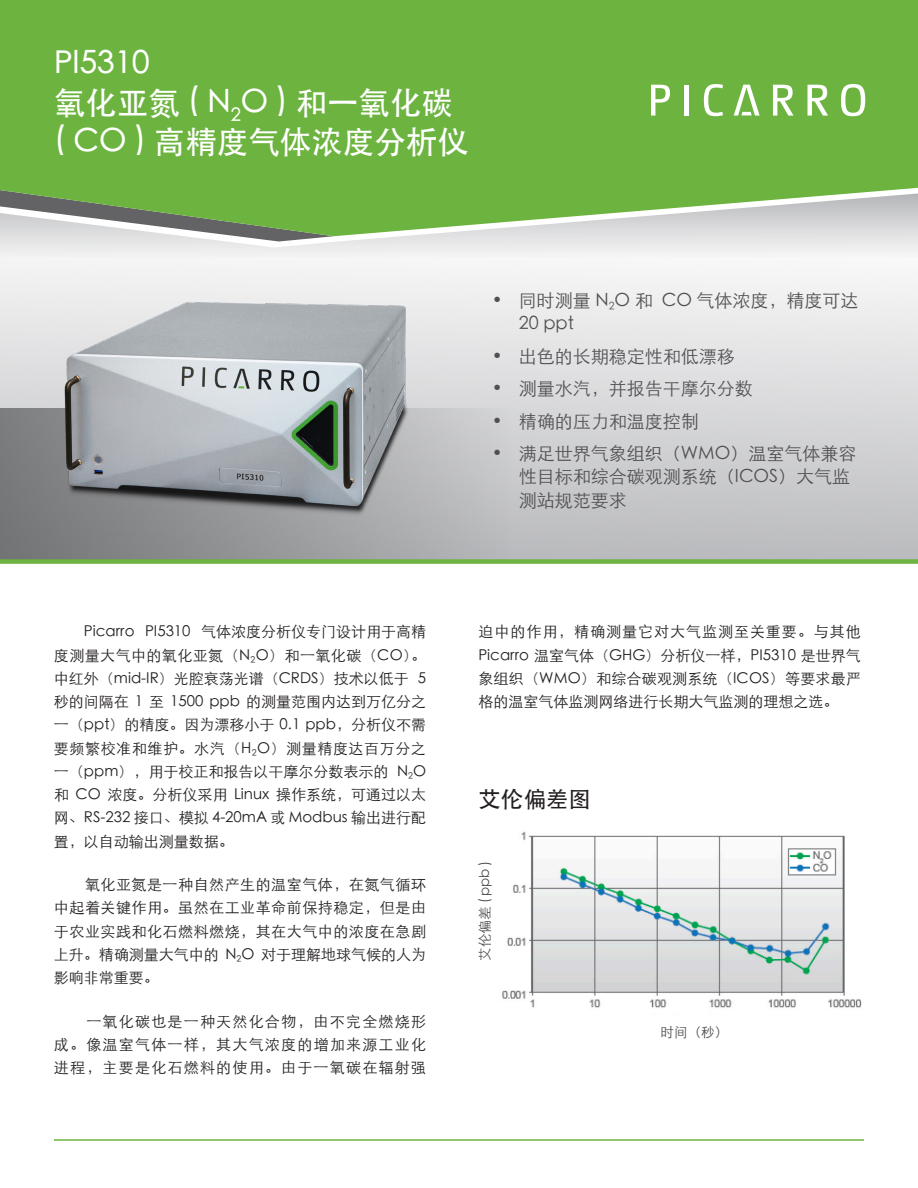
<style>
.page{position:relative;width:918px;height:1188px;background:#fff}
.page>*{position:absolute;margin:0;border:0;box-sizing:border-box;transform-origin:0 0}
.t1{font:500 31.5px "ST Heiti SC";color:#fff}
.t2{font:500 22.5px "ST Heiti SC";color:#231f20}
.t3{font:300 18px/23.2px "ST Heiti SC";color:#505052}
.t4{font:300 15px/23.2px "ST Heiti SC";color:#231f20;text-align:justify}
.t5{font:300 13.5px "ST Heiti SC";color:#4b4c4d}
.s1{color:#505052}
</style>
<div class="page">
<svg style="left:0;top:258px;width:918px;height:301px"></svg>
<svg style="left:0;top:408px;width:511px;height:151px;background:#a0a1a3"></svg>
<div style="left:0;top:559px;width:918px;height:5px;background:#6cb43f"></div>
<img style="left:502px;top:832px;width:360px;height:176px">
<div style="left:0;top:177px;width:918px;height:81px;background:#f0f0f1"></div>
<svg style="left:0;top:236px;width:918px;height:11px"></svg>
<svg style="left:0;top:236px;width:337px;height:6px"></svg>
<svg style="left:0;top:0;width:918px;height:236px;background:#75b64d"></svg>
<svg style="left:651px;top:85px;width:19px;height:31px"></svg>
<hr style="left:684px;top:85px;width:4px;height:31px;background:#fff">
<svg style="left:704px;top:84px;width:19px;height:32px"></svg>
<svg style="left:773px;top:85px;width:21px;height:31px"></svg>
<svg style="left:808px;top:85px;width:20px;height:31px"></svg>
<svg style="left:841px;top:84px;width:24px;height:32px"></svg>
<svg style="left:734px;top:85px;width:26px;height:31px"></svg>
<hr style="left:54px;top:1139px;width:810px;height:2px;background:#6cb43f">
<img style="left:33px;top:280px;width:403px;height:245px">
<p class="t1" style="left:54px;top:46px;width:97px">PI5310</p>
<p class="t1" style="left:54px;top:85px;width:401px">氧化亚氮 ( N<sub>2</sub>O ) 和一氧化碳</p>
<p class="t1" style="left:54px;top:124px;width:416px">( CO ) 高精度气体浓度分析仪</p>
<p class="t4" style="left:54px;top:619px;width:374px">　　Picarro PI5310 气体浓度分析仪专门设计用于高精度测量大气中的氧化亚氮<span class="s1">（</span>N<sub>2</sub>O<span class="s1">）</span>和一氧化碳<span class="s1">（</span>CO<span class="s1">）</span>。中红外<span class="s1">（</span>mid-IR<span class="s1">）</span>光腔衰荡光谱<span class="s1">（</span>CRDS<span class="s1">）</span>技术以低于 5秒的间隔在 1 至 1500 ppb 的测量范围内达到万亿分之一<span class="s1">（</span>ppt<span class="s1">）</span>的精度。因为漂移小于 0.1 ppb，分析仪不需要频繁校准和维护。水汽<span class="s1">（</span>H<sub>2</sub>O<span class="s1">）</span>测量精度达百万分之一<span class="s1">（</span>ppm<span class="s1">）</span>，用于校正和报告以干摩尔分数表示的 N<sub>2</sub>O和 CO 浓度。分析仪采用 Linux 操作系统，可通过以太网、RS-232 接口、模拟 4-20mA 或 Modbus 输出进行配置，以自动输出测量数据。</p>
<p class="t4" style="left:54px;top:872px;width:374px">　　氧化亚氮是一种自然产生的温室气体，在氮气循环中起着关键作用。虽然在工业革命前保持稳定，但是由于农业实践和化石燃料燃烧，其在大气中的浓度在急剧上升。精确测量大气中的 N<sub>2</sub>O 对于理解地球气候的人为影响非常重要。</p>
<p class="t4" style="left:54px;top:1008px;width:374px">　　一氧化碳也是一种天然化合物，由不完全燃烧形成。像温室气体一样，其大气浓度的增加来源工业化进程，主要是化石燃料的使用。由于一氧碳在辐射强</p>
<p class="t3" style="left:519px;top:287px;width:341px;text-indent:-27px">• 同时测量 N<sub>2</sub>O 和 CO 气体浓度，精度可达<br>20 ppt</p>
<p class="t3" style="left:492px;top:343px;width:244px">• 出色的长期稳定性和低漂移</p>
<p class="t3" style="left:492px;top:375px;width:262px">• 测量水汽，并报告干摩尔分数</p>
<p class="t3" style="left:492px;top:408px;width:208px">• 精确的压力和温度控制</p>
<p class="t3" style="left:519px;top:440px;width:339px;text-indent:-27px">• 满足世界气象组织（WMO）温室气体兼容性目标和综合碳观测系统（ICOS）大气监测站规范要求</p>
<p class="t4" style="left:478px;top:619px;width:384px">迫中的作用，精确测量它对大气监测至关重要。与其他Picarro 温室气体<span class="s1">（</span>GHG<span class="s1">）</span>分析仪一样，PI5310 是世界气象组织<span class="s1">（</span>WMO<span class="s1">）</span>和综合碳观测系统<span class="s1">（</span>ICOS<span class="s1">）</span>等要求最严格的温室气体监测网络进行长期大气监测的理想之选。</p>
<p class="t2" style="left:478px;top:787px;width:114px">艾伦偏差图</p>
<p class="t5" style="left:473px;top:961px;width:101px;rotate:-90deg">艾伦偏差 ( ppb )</p>
<p class="t5" style="left:661px;top:1020px;width:69px">时间（秒）</p>
</div>
